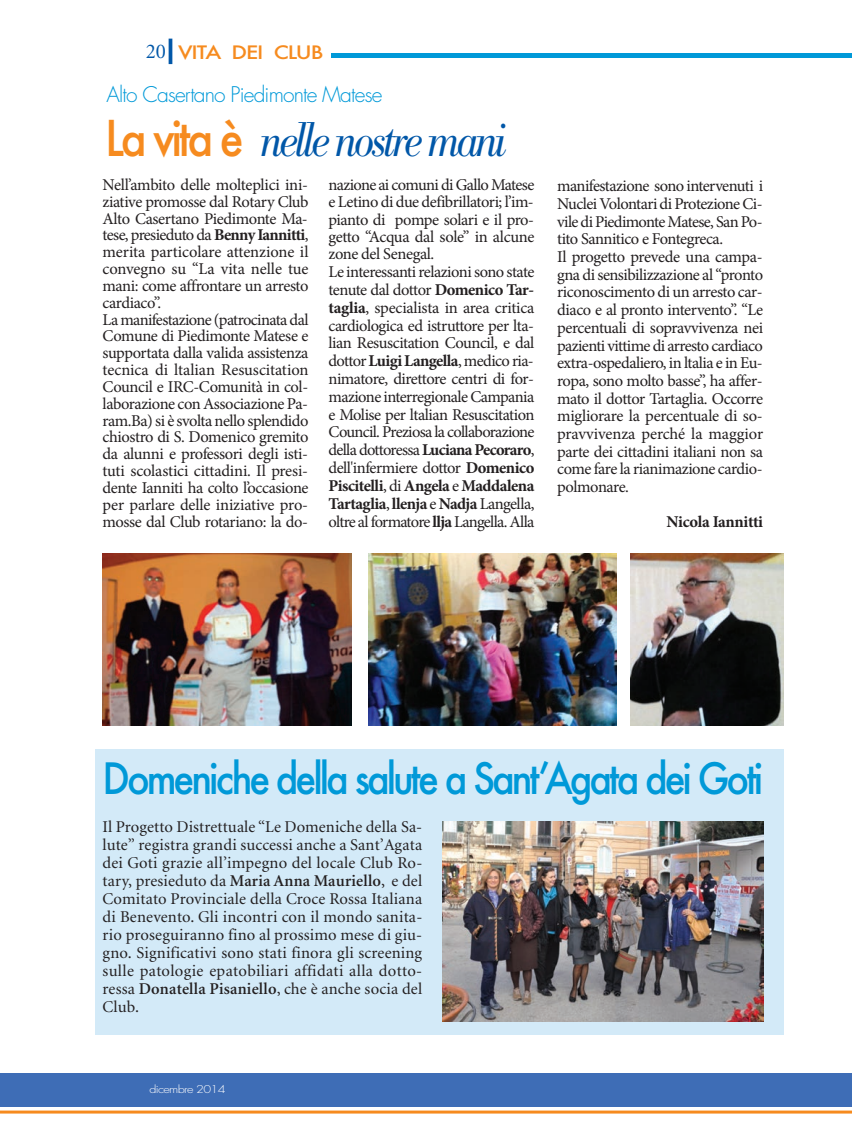
<style>
.page{position:relative;width:852px;height:1127px;background:#fff}
.page>*{position:absolute;margin:0;border:0;box-sizing:border-box;transform-origin:0 0}
.t1{font:italic 300 48px "Bodoni BE";letter-spacing:-.08em;color:#0157a8;scale:.9 1}
.t2{font:500 42px "Futura";letter-spacing:-.08em;color:#0099d8;scale:.9 1}
.t3{font:300 21px "Futura";letter-spacing:-.04em;color:#0099d8}
.t4{font:500 18px "Futura";letter-spacing:-.05em;color:#f68b1f;scale:1.2 1}
.t5{font:16.5px/17.7px "Minion Pro";letter-spacing:-.03em;color:#231f20}
.t6{font:16.5px/18px "Minion";letter-spacing:.015em;color:#231f20;text-align:justify}
.t7{font:700 16.5px "Minion Pro";letter-spacing:-.025em;color:#231f20}
.t8{font:300 10.5px "Futura";letter-spacing:-.05em;color:#fff;scale:1.2 1}
.s1{font-family:"Minion";font-weight:400;font-size:21px;color:#0157a8}
.s2{font-size:27px;color:#0157a8}
.s3{font-family:"Futura";font-weight:500;font-style:normal;color:#f68b1f}
.s4{font-weight:700}
.s5{font-weight:600}
</style>
<div class="page">
<img style="left:0;top:53px;width:851px;height:1061px">
<p class="t4" style="left:146px;top:42px;width:149px"><span class="s1">20</span><span class="s2">|</span>VITA DEI CLUB</p>
<p class="t3" style="left:106px;top:84px;width:277px">Alto Casertano Piedimonte Matese</p>
<h1 class="t1" style="left:105px;top:122px;width:447px"><span class="s3">La vita è</span> nelle nostre mani</h1>
<p class="t5" style="left:102px;top:178px;width:207px;line-height:16.8px">Nell’ambito delle molteplici ini&shy;ziative promosse dal Rotary Club<br>Alto Casertano Piedimonte Ma&shy;tese, presieduto da <span class="s4">Benny Iannitti</span>, merita particolare attenzione il convegno su “La vita nelle tue mani: come affrontare un arresto cardiaco”.<br>La manifestazione (patrocinata dal<br>Comune di Piedimonte Matese e supportata dalla valida assistenza tecnica di ltalian Resuscitation<br>Council e IRC-Comunità in col&shy;laborazione con Associazione Pa&shy;ram.Ba) si è svolta nello splendido chiostro di S. Domenico gremito da alunni e professori degli isti&shy;tuti scolastici cittadini. Il presi&shy;dente Ianniti ha colto l’occasione per parlare delle iniziative pro&shy;mosse dal Club rotariano: la do-</p>
<p class="t5" style="left:328px;top:177px;width:207px">nazione ai comuni di Gallo Matese e Letino di due defibrillatori; l’im&shy;pianto di pompe solari e il pro&shy;getto “Acqua dal sole” in alcune zone del Senegal.<br>Le interessanti relazioni sono state tenute dal dottor <span class="s4">Domenico Tar&shy;taglia</span>, specialista in area critica cardiologica ed istruttore per lta&shy;lian Resuscitation Council, e dal dottor <span class="s4">Luigi Langella</span>, medico ria&shy;nimatore, direttore centri di for&shy;mazione interregionale Campania e Molise per ltalian Resuscitation Council. Preziosa la collaborazione della dottoressa <span class="s4">Luciana Pecoraro</span>, dell'infermiere dottor <span class="s4">Domenico Piscitelli</span>, di <span class="s4">Angela</span> e <span class="s4">Maddalena Tartaglia</span>, <span class="s4">llenja</span> e <span class="s4">Nadja</span> Langella, oltre al formatore <span class="s4">llja</span> Langella. Alla</p>
<p class="t5" style="left:557px;top:179px;width:207px">manifestazione sono intervenuti i<br>Nuclei Volontari di Protezione Ci&shy;vile di Piedimonte Matese, San Po&shy;tito Sannitico e Fontegreca.<br>Il progetto prevede una campa&shy;gna di sensibilizzazione al “pronto riconoscimento di un arresto car&shy;diaco e al pronto intervento”. “Le percentuali di sopravvivenza nei pazienti vittime di arresto cardiaco extra-ospedaliero, in ltalia e in Eu&shy;ropa, sono molto basse”, ha affer&shy;mato il dottor Tartaglia. Occorre migliorare la percentuale di so&shy;pravvivenza perché la maggior parte dei cittadini italiani non sa come fare la rianimazione cardio&shy;polmonare.</p>
<p class="t7" style="left:666px;top:515px;width:98px">Nicola Iannitti</p>
<h2 class="t2" style="left:103px;top:755px;width:735px">Domeniche della salute a Sant’Agata dei Goti</h2>
<p class="t6" style="left:102px;top:819px;width:321px">Il Progetto Distrettuale “Le Domeniche della Sa&shy;lute” registra grandi successi anche a Sant’Agata dei Goti grazie all’impegno del locale Club Ro&shy;tary, presieduto da <span class="s5">Maria Anna Mauriello</span>, e del Comitato Provinciale della Croce Rossa Italiana di Benevento. Gli incontri con il mondo sanita&shy;rio proseguiranno fino al prossimo mese di giu&shy;gno. Significativi sono stati finora gli screening sulle patologie epatobiliari affidati alla dotto&shy;ressa <span class="s5">Donatella Pisaniello</span>, che è anche socia del Club.</p>
<p class="t8" style="left:149px;top:1084px;width:65px">dicembre 2014</p>
</div>
